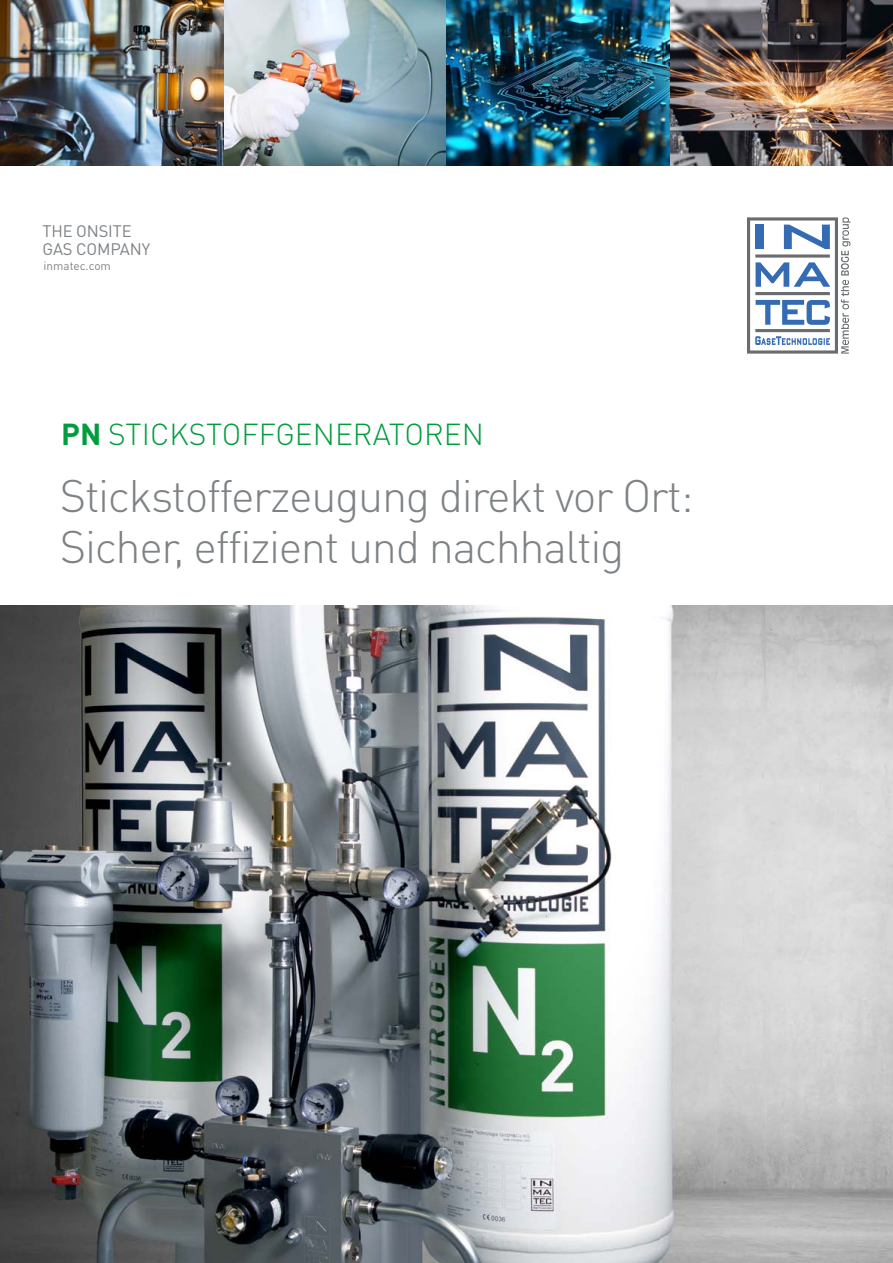
<style>
.page{position:relative;width:893px;height:1263px;background:#fff}
.page>*{position:absolute;margin:0;border:0;box-sizing:border-box;transform-origin:0 0}
.t1{font:300 45px/51px "DIN Pro";letter-spacing:-.03em;color:#7e8285}
.t2{font:300 30px "DIN Pro";color:#009d3d}
.t3{font:16.5px/18.8px "DIN Pro";letter-spacing:-.01em;color:#7e8285}
.t4{font:11.7px "DIN Pro";color:#7e8285}
.s1{font-weight:700}
</style>
<div class="page">
<img style="left:670px;top:0;width:223px;height:166px">
<img style="left:223px;top:0;width:223px;height:166px">
<img style="left:0;top:0;width:223px;height:166px">
<img style="left:446px;top:0;width:224px;height:166px">
<img style="left:0;top:606px;width:893px;height:657px">
<svg style="left:747px;top:217px;width:103px;height:137px"></svg>
<p class="t3" style="left:43px;top:221px;width:109px">THE ONSITE<br>GAS COMPANY</p>
<p class="t4" style="left:44px;top:258px;width:69px">inmatec.com</p>
<p class="t2" style="left:61px;top:414px;width:424px"><span class="s1">PN</span> STICKSTOFFGENERATOREN</p>
<p class="t1" style="left:60px;top:469px;width:635px">Stickstofferzeugung direkt vor Ort:<br>Sicher, effizient und nachhaltig</p>
</div>
